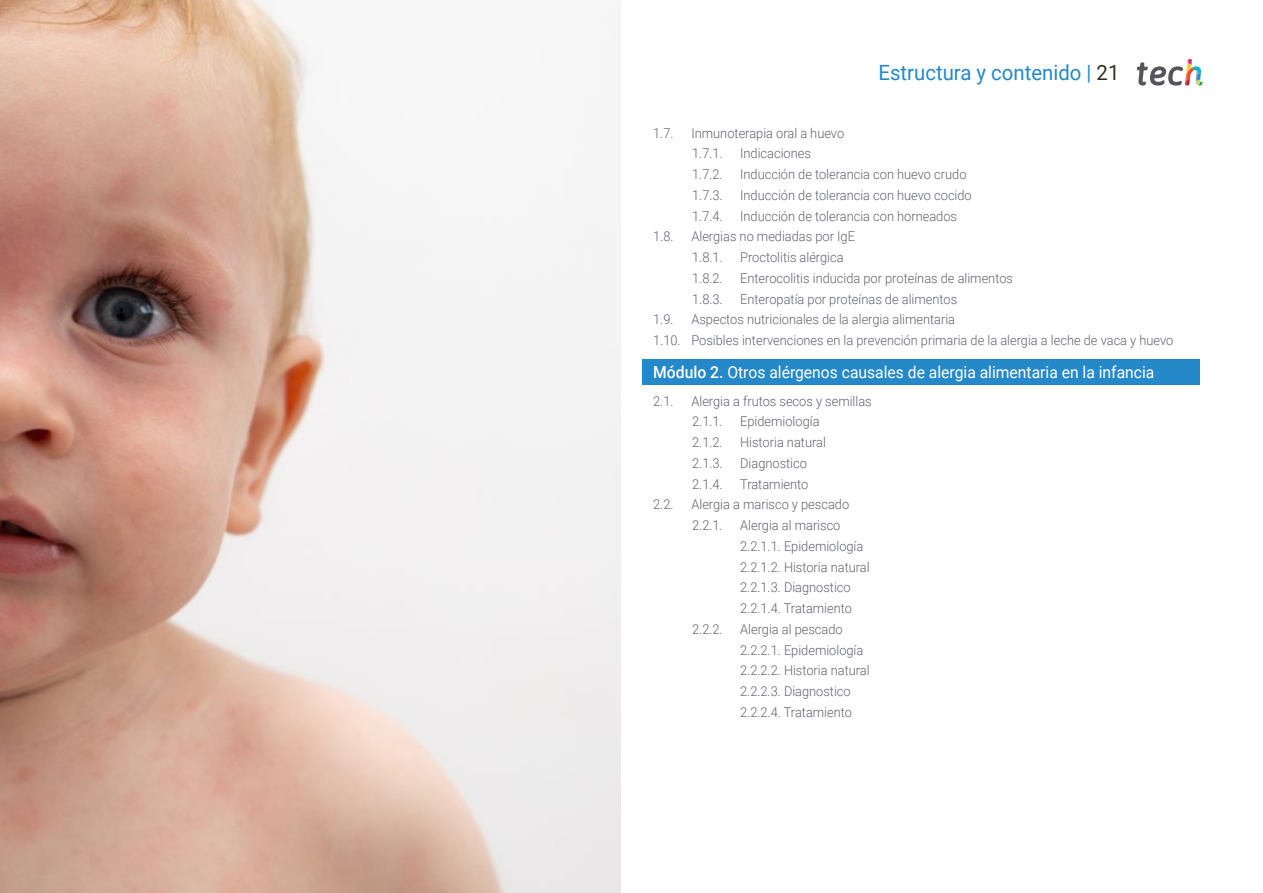
<style>
.page{position:relative;width:1263px;height:893px;background:#fff}
.page>*{position:absolute;margin:0;border:0;box-sizing:border-box;transform-origin:0 0}
.t1{font:21px "Roboto";color:#2488c9}
.t2{font:16.5px "Roboto";color:#fff;scale:.95 1}
.t3{font:300 13.5px/20.7px "Roboto";color:#61646a;scale:.95 1}
.s1{color:#312e20}
.s2{font-weight:500}
</style>
<div class="page">
<img style="left:0;top:0;width:621px;height:893px">
<div style="left:642px;top:360px;width:557px;height:25px;background:#2488c9"></div>
<svg style="left:1137px;top:59px;width:65px;height:27px"></svg>
<p class="t3" style="left:653px;top:122px;width:23px">1.7.</p>
<p class="t3" style="left:691px;top:122px;width:162px">Inmunoterapia oral a huevo<br>1.7.1.</p>
<p class="t3" style="left:740px;top:143px;width:76px">Indicaciones</p>
<h1 class="t1" style="left:878px;top:57px;width:242px">Estructura y contenido | <span class="s1">21</span></h1>
<p class="t3" style="left:692px;top:164px;width:34px">1.7.2.</p>
<p class="t3" style="left:740px;top:164px;width:240px">Inducción de tolerancia con huevo crudo</p>
<p class="t3" style="left:692px;top:184px;width:34px">1.7.3.</p>
<p class="t3" style="left:740px;top:184px;width:245px">Inducción de tolerancia con huevo cocido</p>
<p class="t3" style="left:692px;top:205px;width:34px">1.7.4.</p>
<p class="t3" style="left:740px;top:205px;width:230px">Inducción de tolerancia con horneados</p>
<p class="t3" style="left:653px;top:226px;width:23px">1.8.</p>
<p class="t3" style="left:691px;top:226px;width:174px">Alergias no mediadas por IgE<br>1.8.1.</p>
<p class="t3" style="left:740px;top:247px;width:110px">Proctolitis alérgica</p>
<p class="t3" style="left:692px;top:267px;width:34px">1.8.2.</p>
<p class="t3" style="left:740px;top:267px;width:289px">Enterocolitis inducida por proteínas de alimentos</p>
<p class="t3" style="left:692px;top:288px;width:34px">1.8.3.</p>
<p class="t3" style="left:740px;top:288px;width:230px">Enteropatía por proteínas de alimentos</p>
<p class="t3" style="left:653px;top:309px;width:549px;text-indent:38px">Aspectos nutricionales de la alergia alimentaria<br>1.10. Posibles intervenciones en la prevención primaria de la alergia a leche de vaca y huevo</p>
<p class="t2" style="left:653px;top:361px;width:529px"><span class="s2">Módulo 2.</span> Otros alérgenos causales de alergia alimentaria en la infancia</p>
<p class="t3" style="left:653px;top:390px;width:23px">2.1.</p>
<p class="t3" style="left:691px;top:390px;width:191px">Alergia a frutos secos y semillas<br>2.1.1.</p>
<p class="t3" style="left:653px;top:309px;width:23px">1.9.</p>
<p class="t3" style="left:740px;top:411px;width:85px">Epidemiología</p>
<p class="t3" style="left:692px;top:431px;width:34px">2.1.2.</p>
<p class="t3" style="left:740px;top:431px;width:92px">Historia natural</p>
<p class="t3" style="left:692px;top:452px;width:34px">2.1.3.</p>
<p class="t3" style="left:740px;top:452px;width:72px">Diagnostico</p>
<p class="t3" style="left:692px;top:473px;width:34px">2.1.4.</p>
<p class="t3" style="left:740px;top:473px;width:73px">Tratamiento</p>
<p class="t3" style="left:653px;top:494px;width:23px">2.2.</p>
<p class="t3" style="left:691px;top:494px;width:168px">Alergia a marisco y pescado<br>2.2.1.</p>
<p class="t3" style="left:740px;top:514px;width:138px">Alergia al marisco<br>2.2.1.1. Epidemiología<br>2.2.1.2. Historia natural<br>2.2.1.3. Diagnostico<br>2.2.1.4. Tratamiento</p>
<p class="t3" style="left:692px;top:618px;width:34px">2.2.2.</p>
<p class="t3" style="left:740px;top:618px;width:138px">Alergia al pescado<br>2.2.2.1. Epidemiología<br>2.2.2.2. Historia natural<br>2.2.2.3. Diagnostico<br>2.2.2.4. Tratamiento</p>
</div>
